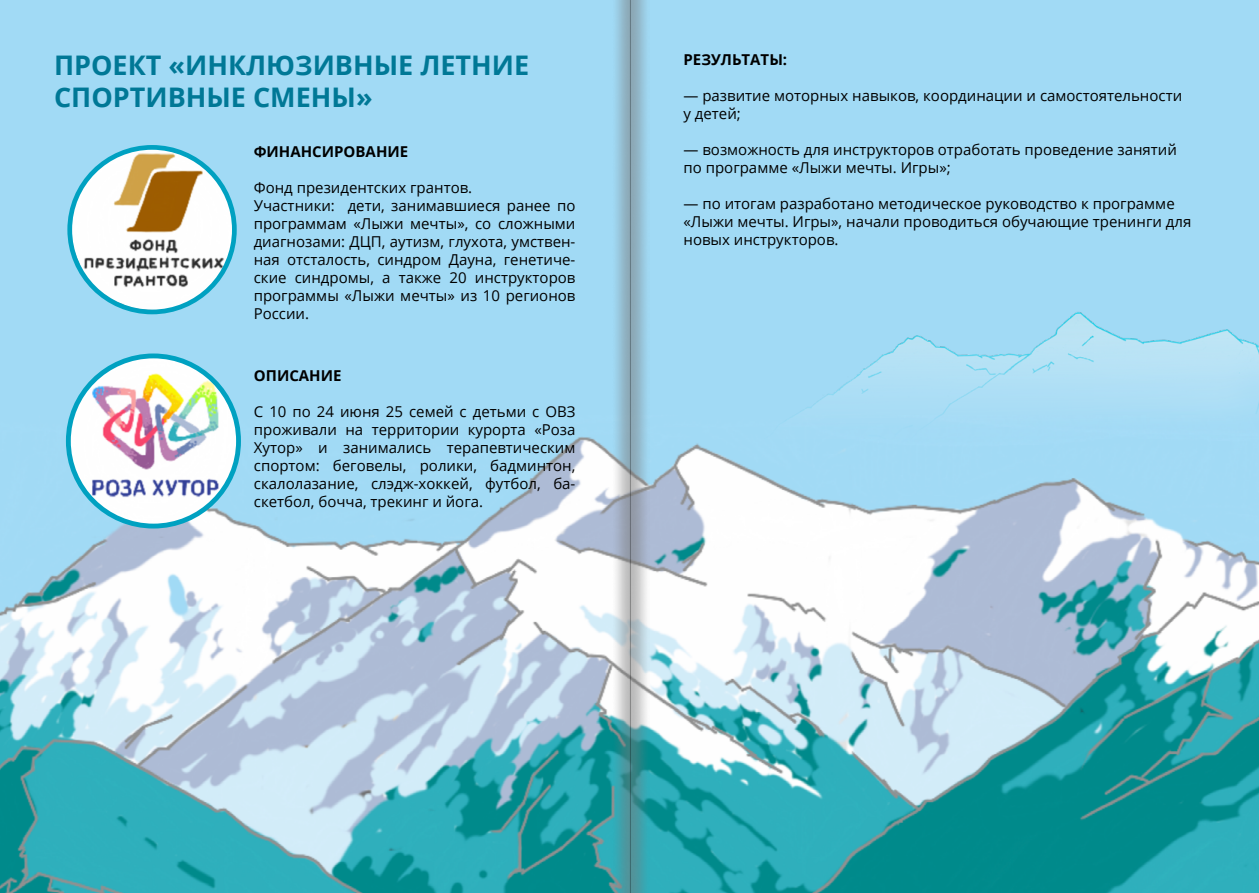
<style>
.page{position:relative;width:1259px;height:893px;background:#fff}
.page>*{position:absolute;margin:0;border:0;box-sizing:border-box;transform-origin:0 0}
.t1{font:700 27px/32.4px "Open Sans";color:#007896}
.t2{font:15px/18px "Open Sans";color:#000}
.t3{font:700 15px "Open Sans";color:#000}
</style>
<div class="page">
<img style="left:0;top:0;width:1259px;height:893px">
<img style="left:70px;top:147px;width:164px;height:165px;border-radius:82px">
<div style="left:67px;top:145px;width:170px;height:169px;border:5px solid #00a1c1;border-radius:50%"></div>
<img style="left:68px;top:356px;width:170px;height:170px;border-radius:85px">
<div style="left:66px;top:353px;width:175px;height:175px;border:5px solid #00a1c1;border-radius:50%"></div>
<img style="left:594px;top:306px;width:665px;height:154px">
<img style="left:612px;top:0;width:37px;height:893px">
<h1 class="t1" style="left:54px;top:48px;width:477px">ПРОЕКТ «ИНКЛЮЗИВНЫЕ ЛЕТНИЕ<br>СПОРТИВНЫЕ СМЕНЫ»</h1>
<p class="t3" style="left:254px;top:141px;width:156px">ФИНАНСИРОВАНИЕ</p>
<p class="t2" style="left:254px;top:179px;width:323px">Фонд президентских грантов.<br>Участники: дети, занимавшиеся ранее по программам «Лыжи мечты», со сложными диагнозами: ДЦП, аутизм, глухота, умствен&shy;ная отсталость, синдром Дауна, генетиче&shy;ские синдромы, а также 20 инструкторов программы «Лыжи мечты» из 10 регионов России.</p>
<p class="t3" style="left:254px;top:365px;width:89px">ОПИСАНИЕ</p>
<p class="t2" style="left:254px;top:402px;width:323px;text-align:justify">С 10 по 24 июня 25 семей с детьми с ОВЗ проживали на территории курорта «Роза Хутор» и занимались терапевтическим спортом: беговелы, ролики, бадминтон, скалолазание, слэдж-хоккей, футбол, ба&shy;скетбол, бочча, трекинг и йога.</p>
<p class="t3" style="left:683px;top:49px;width:105px">РЕЗУЛЬТАТЫ:</p>
<p class="t2" style="left:683px;top:86px;width:500px">— развитие моторных навыков, координации и самостоятельности у детей;</p>
<p class="t2" style="left:683px;top:140px;width:495px">— возможность для инструкторов отработать проведение занятий по программе «Лыжи мечты. Игры»;</p>
<p class="t2" style="left:683px;top:194px;width:509px">— по итогам разработано методическое руководство к программе «Лыжи мечты. Игры», начали проводиться обучающие тренинги для новых инструкторов.</p>
</div>
